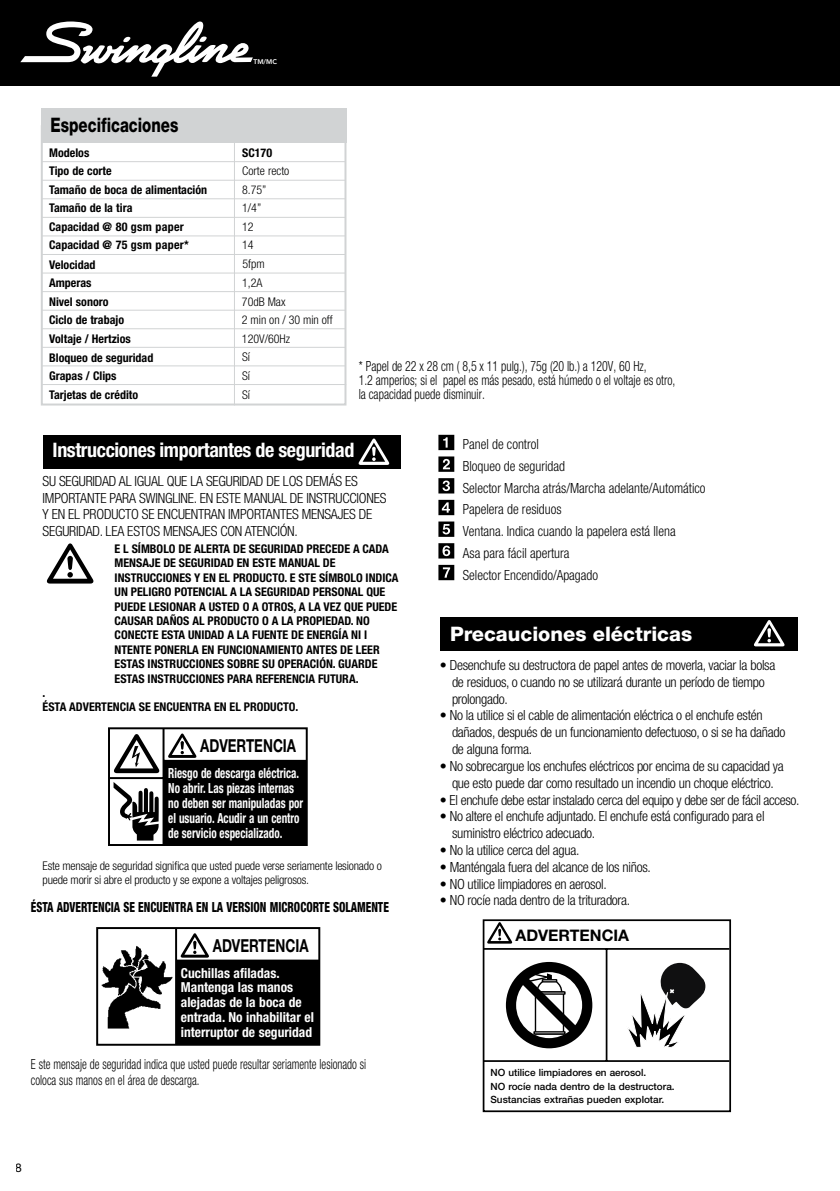
<style>
.page{position:relative;width:840px;height:1191px;background:#fff}
.page>*{position:absolute;margin:0;border:0;box-sizing:border-box;transform-origin:0 0}
.t1{font:700 condensed 20px "Helvetica Neue LT Std";letter-spacing:-.02em;color:#fff}
.t2{font:800 20px "Helvetica Neue LT Std";color:#fff}
.t3{font:800 20px "Helvetica Neue";color:#000;scale:.75 1}
.t4{font:700 18px "Helvetica Neue";color:#000;scale:.75 1}
.t5{font:700 16px "Helvetica Neue";color:#000}
.t6{font:300 condensed 14px/16.8px "Helvetica Neue LT Std";letter-spacing:-.02em;color:#000}
.t7{font:300 condensed 14px/21.6px "Helvetica Neue LT Std";color:#000;scale:.95 1}
.t8{font:300 condensed 14px/14.2px "Helvetica Neue";color:#000;scale:.85 1}
.t9{font:700 condensed 14px/15px "Helvetica Neue";color:#fff;scale:.8 1}
.t10{font:300 condensed 14px/17px "Helvetica Neue";color:#000;scale:.8 1}
.t11{font:800 condensed 14px "Helvetica Neue";color:#000;scale:.8 1}
.t12{font:700 condensed 13.8px/14.8px "Helvetica Neue";color:#fff}
.t13{font:700 condensed 12px/14.4px "Helvetica Neue LT Std";color:#000}
.t14{font:700 condensed 12px/18.6px "Helvetica Neue";color:#000}
.t15{font:300 condensed 12px/14.4px "Helvetica Neue LT Std";letter-spacing:-.015em;color:#000}
.t16{font:300 condensed 12px/18.6px "Helvetica Neue";color:#000}
.t17{font:12px "Helvetica Neue LT Std";color:#000}
.t18{font:500 10px/14px "Helvetica Neue";color:#000}
.t19{font:800 6.8px "Avenir LT Std";color:#fff}
</style>
<div class="page">
<hr style="left:234px;top:135px;width:1px;height:270px;background:#d1d3d4">
<div style="left:41px;top:108px;width:305px;height:34px;background:#d1d3d4"></div>
<hr style="left:42px;top:254px;width:303px;height:1px;background:#d1d3d4">
<div style="left:41px;top:125px;width:305px;height:280px;border:2px solid #d1d3d4"></div>
<hr style="left:42px;top:161px;width:303px;height:1px;background:#d1d3d4">
<hr style="left:42px;top:180px;width:303px;height:1px;background:#d1d3d4">
<hr style="left:42px;top:198px;width:303px;height:1px;background:#d1d3d4">
<hr style="left:42px;top:217px;width:303px;height:1px;background:#d1d3d4">
<hr style="left:42px;top:235px;width:303px;height:1px;background:#d1d3d4">
<hr style="left:42px;top:272px;width:303px;height:1px;background:#d1d3d4">
<hr style="left:42px;top:310px;width:303px;height:1px;background:#d1d3d4">
<hr style="left:42px;top:291px;width:303px;height:1px;background:#d1d3d4">
<hr style="left:42px;top:328px;width:303px;height:1px;background:#d1d3d4">
<hr style="left:42px;top:347px;width:303px;height:1px;background:#d1d3d4">
<hr style="left:42px;top:365px;width:303px;height:1px;background:#d1d3d4">
<hr style="left:42px;top:384px;width:304px;height:1px;background:#d1d3d4">
<div style="left:0;top:0;width:839px;height:85px;background:#000"></div>
<div style="left:44px;top:435px;width:356px;height:34px;background:#000"></div>
<div style="left:440px;top:617px;width:356px;height:34px;background:#000"></div>
<svg style="left:358px;top:438px;width:31px;height:27px"></svg>
<svg style="left:754px;top:620px;width:30px;height:26px"></svg>
<svg style="left:47px;top:543px;width:46px;height:40px"></svg>
<img style="left:101px;top:944px;width:77px;height:85px">
<div style="left:96px;top:927px;width:224px;height:118px;border:2px solid #000"></div>
<div style="left:163px;top:761px;width:143px;height:84px;background:#000"></div>
<div style="left:108px;top:727px;width:199px;height:119px;border:2px solid #000"></div>
<svg style="left:114px;top:734px;width:45px;height:39px"></svg>
<svg style="left:168px;top:733px;width:28px;height:25px"></svg>
<svg style="left:113px;top:782px;width:46px;height:58px"></svg>
<hr style="left:109px;top:777px;width:55px;height:2px;background:#000">
<hr style="left:163px;top:760px;width:143px;height:2px;background:#000">
<hr style="left:162px;top:728px;width:2px;height:117px;background:#000">
<div style="left:176px;top:960px;width:143px;height:84px;background:#000"></div>
<svg style="left:181px;top:933px;width:28px;height:24px"></svg>
<hr style="left:176px;top:959px;width:143px;height:2px;background:#000">
<hr style="left:175px;top:928px;width:2px;height:117px;background:#000">
<div style="left:482px;top:919px;width:248px;height:193px;border:2px solid #000"></div>
<svg style="left:487px;top:922px;width:25px;height:21px"></svg>
<hr style="left:483px;top:948px;width:246px;height:1px;background:#000">
<hr style="left:483px;top:1060px;width:246px;height:2px;background:#000">
<hr style="left:605px;top:949px;width:2px;height:111px;background:#000">
<svg style="left:627px;top:963px;width:78px;height:84px"></svg>
<svg style="left:505px;top:962px;width:87px;height:86px"></svg>
<svg style="left:438px;top:435px;width:16px;height:15px"></svg>
<svg style="left:438px;top:456px;width:16px;height:16px"></svg>
<svg style="left:438px;top:478px;width:16px;height:15px"></svg>
<svg style="left:438px;top:500px;width:16px;height:15px"></svg>
<svg style="left:438px;top:521px;width:16px;height:16px"></svg>
<svg style="left:438px;top:543px;width:16px;height:15px"></svg>
<svg style="left:438px;top:565px;width:16px;height:15px"></svg>
<svg style="left:20px;top:22px;width:233px;height:55px"></svg>
<h1 class="t3" style="left:50px;top:113px;width:172px">Especificaciones</h1>
<p class="t19" style="left:253px;top:57px;width:25px">TM/MC</p>
<p class="t14" style="left:242px;top:143px;width:31px">SC170</p>
<p class="t16" style="left:242px;top:161px;width:49px">Corte recto</p>
<p class="t14" style="left:49px;top:143px;width:159px">Modelos<br>Tipo de corte<br>Tamaño de boca de alimentación<br>Tamaño de la tira<br>Capacidad @ 80 gsm paper</p>
<p class="t14" style="left:49px;top:255px;width:106px">Velocidad<br>Amperas<br>Nivel sonoro<br>Ciclo de trabajo<br>Voltaje / Hertzios<br>Bloqueo de seguridad<br>Grapas / Clips<br>Tarjetas de crédito</p>
<p class="t16" style="left:242px;top:180px;width:26px">8.75”<br>1/4”</p>
<p class="t16" style="left:242px;top:217px;width:13px">12</p>
<p class="t14" style="left:49px;top:235px;width:141px">Capacidad @ 75 gsm paper*</p>
<p class="t16" style="left:242px;top:235px;width:13px">14</p>
<p class="t16" style="left:242px;top:255px;width:24px">5fpm</p>
<p class="t16" style="left:242px;top:273px;width:22px">1,2A</p>
<p class="t16" style="left:242px;top:292px;width:45px">70dB Max</p>
<p class="t16" style="left:242px;top:310px;width:92px">2 min on / 30 min off<br>120V/60Hz</p>
<p class="t16" style="left:242px;top:348px;width:9px;text-align:justify">Sí Sí Sí</p>
<p class="t8" style="left:358px;top:359px;width:374px">* Papel de 22 x 28 cm ( 8,5 x 11 pulg.), 75g (20 lb.) a 120V, 60 Hz,<br>1.2 amperios; si el papel es más pesado, está húmedo o el voltaje es otro, la capacidad puede disminuir.</p>
<h1 class="t1" style="left:53px;top:438px;width:303px">Instrucciones importantes de seguridad</h1>
<p class="t6" style="left:43px;top:472px;width:345px">SU SEGURIDAD AL IGUAL QUE LA SEGURIDAD DE LOS DEMÁS ES IMPORTANTE PARA SWINGLINE. EN ESTE MANUAL DE INSTRUCCIONES Y EN EL PRODUCTO SE ENCUENTRAN IMPORTANTES MENSAJES DE SEGURIDAD. LEA ESTOS MENSAJES CON ATENCIÓN.</p>
<p class="t13" style="left:115px;top:541px;width:285px">E L SÍMBOLO DE ALERTA DE SEGURIDAD PRECEDE A CADA MENSAJE DE SEGURIDAD EN ESTE MANUAL DE INSTRUCCIONES Y EN EL PRODUCTO. E STE SÍMBOLO INDICA UN PELIGRO POTENCIAL A LA SEGURIDAD PERSONAL QUE PUEDE LESIONAR A USTED O A OTROS, A LA VEZ QUE PUEDE CAUSAR DAÑOS AL PRODUCTO O A LA PROPIEDAD. NO CONECTE ESTA UNIDAD A LA FUENTE DE ENERGÍA NI I NTENTE PONERLA EN FUNCIONAMIENTO ANTES DE LEER ESTAS INSTRUCCIONES SOBRE SU OPERACIÓN. GUARDE ESTAS INSTRUCCIONES PARA REFERENCIA FUTURA.</p>
<p class="t13" style="left:43px;top:685px;width:257px">.<br>ÉSTA ADVERTENCIA SE ENCUENTRA EN EL PRODUCTO.</p>
<p class="t4" style="left:200px;top:734px;width:129px">ADVERTENCIA</p>
<p class="t9" style="left:168px;top:765px;width:170px">Riesgo de descarga eléctrica.<br>No abrir. Las piezas internas no deben ser manipuladas por el usuario. Acudir a un centro de servicio especializado.</p>
<p class="t15" style="left:43px;top:858px;width:340px">Este mensaje de seguridad significa que usted puede verse seriamente lesionado o puede morir si abre el producto y se expone a voltajes peligrosos.</p>
<p class="t11" style="left:31px;top:898px;width:448px">ÉSTA ADVERTENCIA SE ENCUENTRA EN LA VERSION MICROCORTE SOLAMENTE</p>
<p class="t4" style="left:213px;top:934px;width:129px">ADVERTENCIA</p>
<p class="t12" style="left:181px;top:965px;width:134px">Cuchillas afiladas.<br>Mantenga las manos alejadas de la boca de entrada. No inhabilitar el interruptor de seguridad</p>
<p class="t10" style="left:31px;top:1055px;width:420px">E ste mensaje de seguridad indica que usted puede resultar seriamente lesionado si coloca sus manos en el área de descarga.</p>
<p class="t7" style="left:462px;top:433px;width:257px">Panel de control<br>Bloqueo de seguridad<br>Selector Marcha atrás/Marcha adelante/Automático<br>Papelera de residuos<br>Ventana. Indica cuando la papelera está llena<br>Asa para fácil apertura<br>Selector Encendido/Apagado</p>
<h1 class="t2" style="left:449px;top:622px;width:243px">Precauciones eléctricas</h1>
<p class="t6" style="left:451px;top:656px;width:325px;text-indent:-12px">• Desenchufe su destructora de papel antes de moverla, vaciar la bolsa de residuos, o cuando no se utilizará durante un período de tiempo prolongado.</p>
<p class="t6" style="left:451px;top:707px;width:335px;text-indent:-12px">• No la utilice si el cable de alimentación eléctrica o el enchufe estén dañados, después de un funcionamiento defectuoso, o si se ha dañado de alguna forma.</p>
<p class="t6" style="left:439px;top:757px;width:345px;text-align:center">• No sobrecargue los enchufes eléctricos por encima de su capacidad ya que esto puede dar como resultado un incendio un choque eléctrico.</p>
<p class="t6" style="left:439px;top:791px;width:361px">• El enchufe debe estar instalado cerca del equipo y debe ser de fácil acceso.</p>
<p class="t6" style="left:451px;top:808px;width:314px;text-indent:-12px">• No altere el enchufe adjuntado. El enchufe está configurado para el suministro eléctrico adecuado.</p>
<p class="t6" style="left:439px;top:841px;width:141px">• No la utilice cerca del agua.</p>
<p class="t6" style="left:439px;top:858px;width:212px">• Manténgala fuera del alcance de los niños.</p>
<p class="t6" style="left:439px;top:875px;width:168px">• NO utilice limpiadores en aerosol.</p>
<p class="t6" style="left:439px;top:892px;width:192px">• NO rocíe nada dentro de la trituradora.</p>
<p class="t5" style="left:515px;top:925px;width:115px">ADVERTENCIA</p>
<p class="t18" style="left:490px;top:1065px;width:185px">NO utilice limpiadores en aerosol.<br>NO rocíe nada dentro de la destructora.<br>Sustancias extrañas pueden explotar.</p>
<p class="t17" style="left:15px;top:1160px;width:8px">8</p>
</div>
